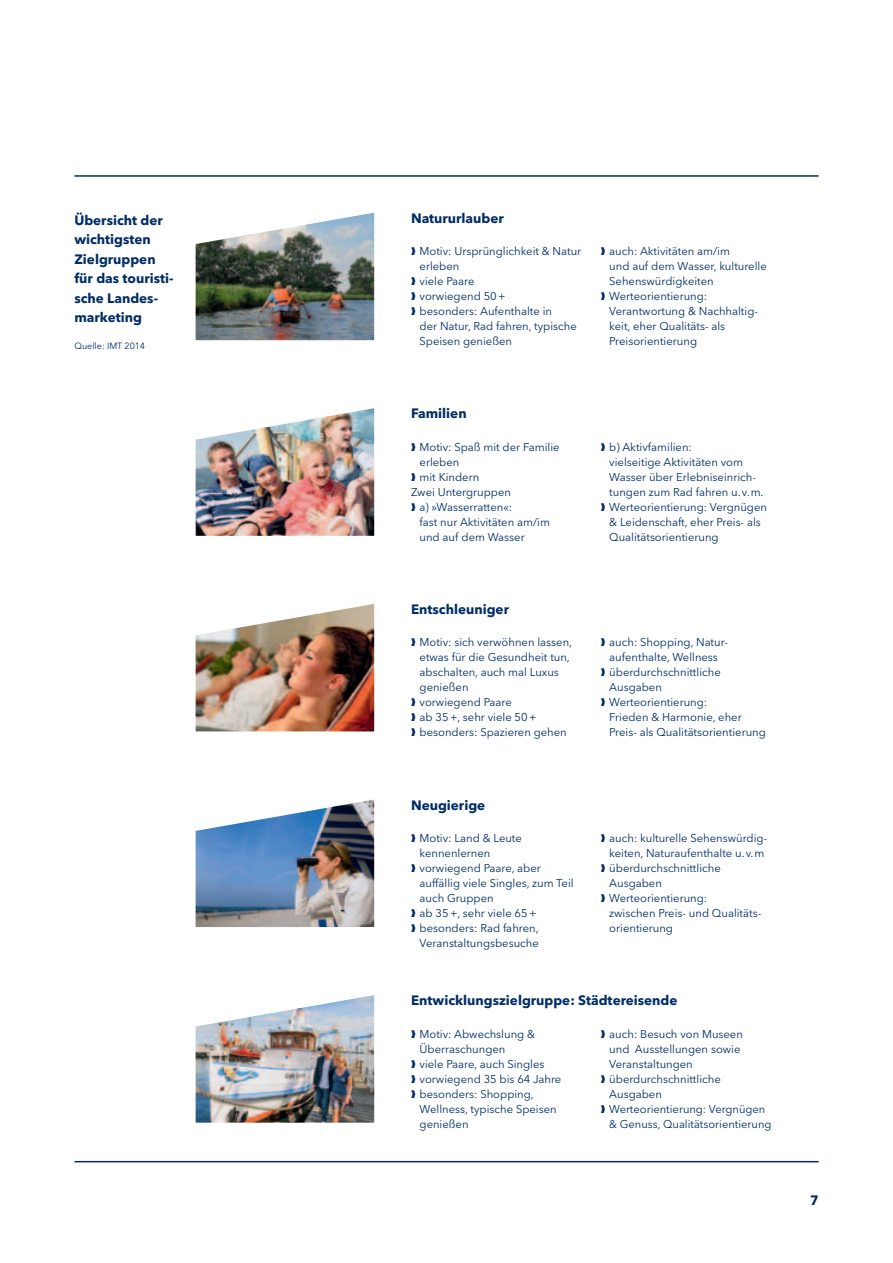
<style>
.page{position:relative;width:893px;height:1263px;background:#fff}
.page>*{position:absolute;margin:0;border:0;box-sizing:border-box;transform-origin:0 0}
.t1{font:700 13.5px/19.5px "Avenir Next LT Pro";color:#002d66}
.t2{font:11.25px "Avenir Next LT Pro";color:#002d66}
.t3{font:9px "Avenir Next LT Pro";color:#002d66}
</style>
<div class="page">
<hr style="left:74px;top:175px;width:745px;height:2px;background:#002d66">
<hr style="left:74px;top:1161px;width:745px;height:1px;background:#002d66">
<img style="left:196px;top:213px;width:178px;height:127px">
<img style="left:196px;top:799px;width:178px;height:128px">
<img style="left:196px;top:408px;width:178px;height:128px">
<img style="left:196px;top:604px;width:178px;height:127px">
<img style="left:196px;top:995px;width:178px;height:128px">
<p class="t1" style="left:74px;top:210px;width:101px">Übersicht der wichtigsten<br>Zielgruppen für das touristi&shy;sche Landes&shy;marketing</p>
<p class="t3" style="left:74px;top:340px;width:72px">Quelle: IMT 2014</p>
<p class="t1" style="left:411px;top:208px;width:94px">Natururlauber</p>
<p class="t2" style="left:411px;top:244px;width:172px">❱ Motiv: Ursprünglichkeit &amp; Natur</p>
<p class="t2" style="left:420px;top:259px;width:41px">erleben</p>
<p class="t2" style="left:411px;top:274px;width:65px">❱ viele Paare</p>
<p class="t2" style="left:411px;top:289px;width:96px">❱ vorwiegend 50+</p>
<p class="t2" style="left:411px;top:304px;width:142px">❱ besonders: Aufenthalte in</p>
<p class="t2" style="left:420px;top:319px;width:159px">der Natur, Rad fahren, typische</p>
<p class="t2" style="left:420px;top:334px;width:94px">Speisen genießen</p>
<p class="t2" style="left:601px;top:244px;width:131px">❱ auch: Aktivitäten am/im</p>
<p class="t2" style="left:609px;top:259px;width:159px">und auf dem Wasser, kulturelle</p>
<p class="t2" style="left:609px;top:274px;width:106px">Sehenswürdigkeiten</p>
<p class="t2" style="left:601px;top:289px;width:108px">❱ Werteorientierung:</p>
<p class="t2" style="left:609px;top:304px;width:150px">Verantwortung &amp; Nachhaltig-</p>
<p class="t2" style="left:609px;top:319px;width:117px">keit, eher Qualitäts- als</p>
<p class="t2" style="left:609px;top:334px;width:89px">Preisorientierung</p>
<p class="t1" style="left:411px;top:404px;width:57px">Familien</p>
<p class="t2" style="left:411px;top:440px;width:150px">❱ Motiv: Spaß mit der Familie</p>
<p class="t2" style="left:420px;top:455px;width:41px">erleben</p>
<p class="t2" style="left:411px;top:470px;width:70px">❱ mit Kindern</p>
<p class="t2" style="left:411px;top:485px;width:102px">Zwei Untergruppen</p>
<p class="t2" style="left:411px;top:500px;width:103px">❱ a) »Wasserratten«:</p>
<p class="t2" style="left:420px;top:515px;width:132px">fast nur Aktivitäten am/im</p>
<p class="t2" style="left:420px;top:530px;width:107px">und auf dem Wasser</p>
<p class="t2" style="left:601px;top:440px;width:93px">❱ b) Aktivfamilien:</p>
<p class="t2" style="left:609px;top:455px;width:135px">vielseitige Aktivitäten vom</p>
<p class="t2" style="left:609px;top:470px;width:148px">Wasser über Erlebniseinrich-</p>
<p class="t2" style="left:609px;top:485px;width:156px">tungen zum Rad fahren u.v.m.</p>
<p class="t2" style="left:601px;top:500px;width:168px">❱ Werteorientierung: Vergnügen</p>
<p class="t2" style="left:609px;top:515px;width:153px">&amp; Leidenschaft, eher Preis- als</p>
<p class="t2" style="left:609px;top:530px;width:111px">Qualitätsorientierung</p>
<p class="t1" style="left:411px;top:599px;width:99px">Entschleuniger</p>
<p class="t2" style="left:411px;top:636px;width:163px">❱ Motiv: sich verwöhnen lassen,</p>
<p class="t2" style="left:420px;top:651px;width:152px">etwas für die Gesundheit tun,</p>
<p class="t2" style="left:420px;top:666px;width:141px">abschalten, auch mal Luxus</p>
<p class="t2" style="left:420px;top:681px;width:51px">genießen</p>
<p class="t2" style="left:411px;top:696px;width:102px">❱ vorwiegend Paare</p>
<p class="t2" style="left:411px;top:711px;width:127px">❱ ab 35+, sehr viele 50+</p>
<p class="t2" style="left:411px;top:726px;width:157px">❱ besonders: Spazieren gehen</p>
<p class="t2" style="left:601px;top:636px;width:129px">❱ auch: Shopping, Natur-</p>
<p class="t2" style="left:609px;top:651px;width:110px">aufenthalte, Wellness</p>
<p class="t2" style="left:601px;top:666px;width:122px">❱ überdurchschnittliche</p>
<p class="t2" style="left:609px;top:681px;width:54px">Ausgaben</p>
<p class="t2" style="left:601px;top:696px;width:108px">❱ Werteorientierung:</p>
<p class="t2" style="left:609px;top:711px;width:134px">Frieden &amp; Harmonie, eher</p>
<p class="t2" style="left:609px;top:726px;width:158px">Preis- als Qualitätsorientierung</p>
<p class="t1" style="left:411px;top:795px;width:76px">Neugierige</p>
<p class="t2" style="left:411px;top:831px;width:112px">❱ Motiv: Land &amp; Leute</p>
<p class="t2" style="left:420px;top:846px;width:72px">kennenlernen</p>
<p class="t2" style="left:411px;top:861px;width:131px">❱ vorwiegend Paare, aber</p>
<p class="t2" style="left:420px;top:876px;width:156px">auffällig viele Singles, zum Teil</p>
<p class="t2" style="left:420px;top:891px;width:76px">auch Gruppen</p>
<p class="t2" style="left:411px;top:906px;width:127px">❱ ab 35+, sehr viele 65+</p>
<p class="t2" style="left:411px;top:921px;width:129px">❱ besonders: Rad fahren,</p>
<p class="t2" style="left:420px;top:936px;width:121px">Veranstaltungsbesuche</p>
<p class="t2" style="left:601px;top:831px;width:168px">❱ auch: kulturelle Sehenswürdig-</p>
<p class="t2" style="left:609px;top:846px;width:157px">keiten, Naturaufenthalte u.v.m</p>
<p class="t2" style="left:601px;top:861px;width:122px">❱ überdurchschnittliche</p>
<p class="t2" style="left:609px;top:876px;width:54px">Ausgaben</p>
<p class="t2" style="left:601px;top:891px;width:108px">❱ Werteorientierung:</p>
<p class="t2" style="left:609px;top:906px;width:153px">zwischen Preis- und Qualitäts-</p>
<p class="t2" style="left:609px;top:921px;width:65px">orientierung</p>
<p class="t1" style="left:411px;top:991px;width:268px">Entwicklungszielgruppe: Städtereisende</p>
<p class="t2" style="left:411px;top:1027px;width:125px">❱ Motiv: Abwechslung &amp;</p>
<p class="t2" style="left:420px;top:1042px;width:87px">Überraschungen</p>
<p class="t2" style="left:411px;top:1057px;width:135px">❱ viele Paare, auch Singles</p>
<p class="t2" style="left:411px;top:1072px;width:152px">❱ vorwiegend 35 bis 64 Jahre</p>
<p class="t2" style="left:411px;top:1087px;width:124px">❱ besonders: Shopping,</p>
<p class="t2" style="left:420px;top:1102px;width:139px">Wellness, typische Speisen</p>
<p class="t2" style="left:420px;top:1117px;width:51px">genießen</p>
<p class="t2" style="left:601px;top:1027px;width:144px">❱ auch: Besuch von Museen</p>
<p class="t2" style="left:609px;top:1042px;width:133px">und Ausstellungen sowie</p>
<p class="t2" style="left:609px;top:1057px;width:85px">Veranstaltungen</p>
<p class="t2" style="left:601px;top:1072px;width:122px">❱ überdurchschnittliche</p>
<p class="t2" style="left:609px;top:1087px;width:54px">Ausgaben</p>
<p class="t2" style="left:601px;top:1102px;width:166px">❱ Werteorientierung: Vergnügen</p>
<p class="t2" style="left:609px;top:1117px;width:164px">&amp; Genuss, Qualitätsorientierung</p>
<p class="t1" style="left:810px;top:1190px;width:10px">7</p>
</div>
